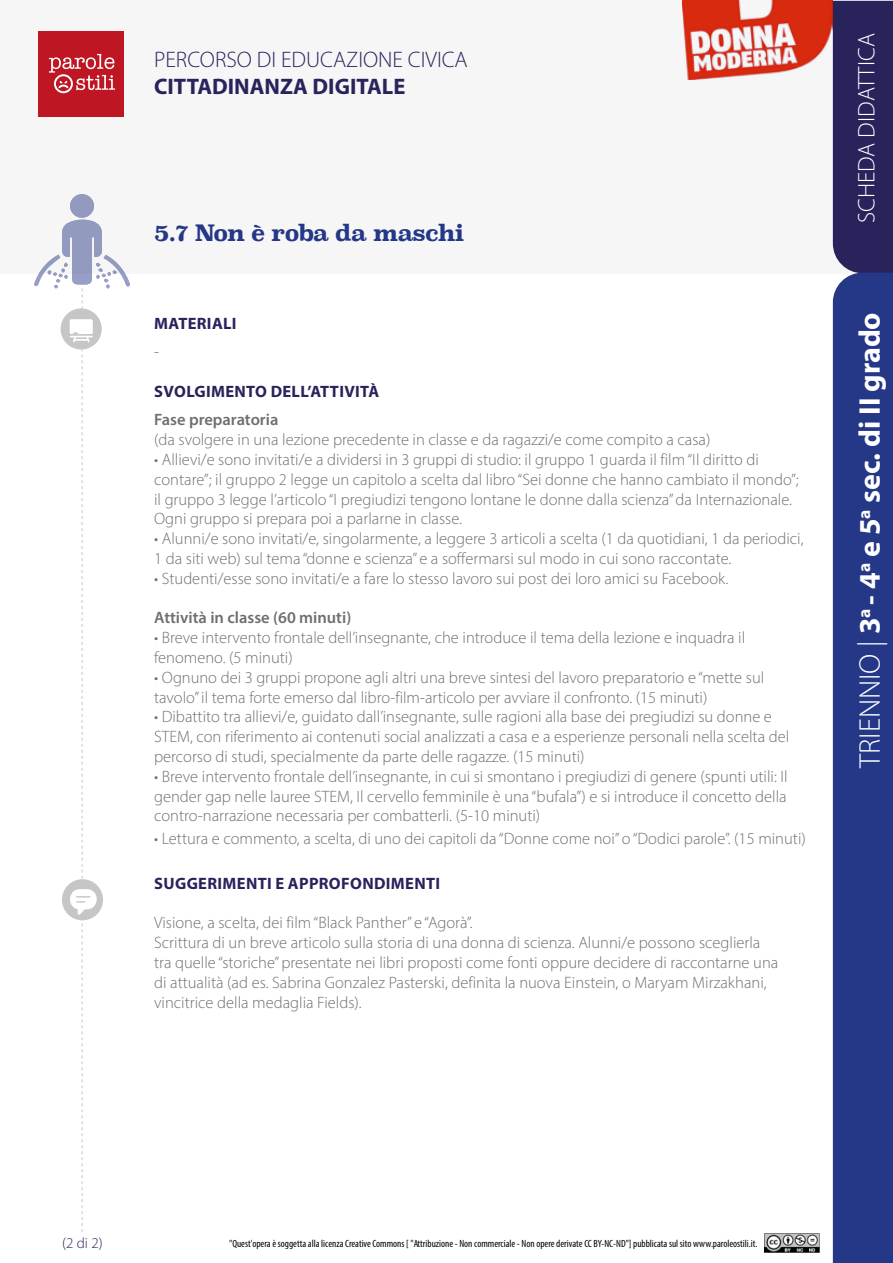
<style>
.page{position:relative;width:893px;height:1263px;background:#fff}
.page>*{position:absolute;margin:0;border:0;box-sizing:border-box;transform-origin:0 0}
.t1{font:700 30px "Myriad Pro";color:#fff}
.t2{font:300 24px "Myriad Pro";color:#fff}
.t3{font:300 22.5px "Myriad Pro";color:#29235c}
.t4{font:700 22.5px "Myriad Pro";color:#29235c}
.t5{font:700 22.5px "Superclarendon";letter-spacing:-.04em;color:#253787}
.t6{font:300 16.5px/19.8px "Myriad Pro";color:#706f6f}
.t7{font:700 16.5px "Myriad Pro";letter-spacing:.02em;color:#29235c}
.t8{font:600 16.5px "Myriad Pro";color:#706f6f}
.t9{font:300 15px "Myriad Pro";color:#29235c}
.t10{font:condensed 10.5px "Myriad Pro";color:#000}
.s1{font-weight:300}
</style>
<div class="page">
<img style="left:765px;top:1233px;width:54px;height:19px">
<div style="left:0;top:0;width:893px;height:273px;background:#f6f6f6"></div>
<div style="left:833px;top:1px;width:60px;height:272px;background:#29235c"></div>
<div style="left:38px;top:31px;width:86px;height:86px;background:#be1622"></div>
<svg style="left:49px;top:54px;width:66px;height:39px"></svg>
<div style="left:833px;top:273px;width:60px;height:990px;background:#253787"></div>
<svg style="left:34px;top:194px;width:96px;height:1038px"></svg>
<img style="left:682px;top:0;width:151px;height:80px">
<h3 class="t3" style="left:154px;top:46px;width:315px">PERCORSO DI EDUCAZIONE CIVICA</h3>
<h3 class="t4" style="left:154px;top:72px;width:253px">CITTADINANZA DIGITALE</h3>
<h3 class="t5" style="left:154px;top:216px;width:312px">5.7 Non è roba da maschi</h3>
<p class="t7" style="left:154px;top:313px;width:84px">MATERIALI</p>
<p class="t6" style="left:154px;top:342px;width:6px">-</p>
<p class="t7" style="left:154px;top:381px;width:226px">SVOLGIMENTO DELL’ATTIVITÀ</p>
<p class="t8" style="left:154px;top:409px;width:126px">Fase preparatoria</p>
<p class="t6" style="left:154px;top:429px;width:558px">(da svolgere in una lezione precedente in classe e da ragazzi/e come compito a casa)</p>
<p class="t6" style="left:154px;top:449px;width:646px">• Allievi/e sono invitati/e a dividersi in 3 gruppi di studio: il gruppo 1 guarda il film “Il diritto di contare”; il gruppo 2 legge un capitolo a scelta dal libro “Sei donne che hanno cambiato il mondo”; il gruppo 3 legge l’articolo “I pregiudizi tengono lontane le donne dalla scienza” da Internazionale.<br>Ogni gruppo si prepara poi a parlarne in classe.</p>
<p class="t6" style="left:154px;top:528px;width:651px">• Alunni/e sono invitati/e, singolarmente, a leggere 3 articoli a scelta (1 da quotidiani, 1 da periodici,<br>1 da siti web) sul tema “donne e scienza” e a soffermarsi sul modo in cui sono raccontate.</p>
<p class="t6" style="left:154px;top:568px;width:576px">• Studenti/esse sono invitati/e a fare lo stesso lavoro sui post dei loro amici su Facebook.</p>
<p class="t8" style="left:154px;top:607px;width:199px">Attività in classe (60 minuti)</p>
<p class="t6" style="left:154px;top:627px;width:593px">• Breve intervento frontale dell’insegnante, che introduce il tema della lezione e inquadra il fenomeno. (5 minuti)</p>
<p class="t6" style="left:154px;top:667px;width:612px">• Ognuno dei 3 gruppi propone agli altri una breve sintesi del lavoro preparatorio e “mette sul tavolo” il tema forte emerso dal libro-film-articolo per avviare il confronto. (15 minuti)</p>
<p class="t6" style="left:154px;top:707px;width:637px">• Dibattito tra allievi/e, guidato dall’insegnante, sulle ragioni alla base dei pregiudizi su donne e<br>STEM, con riferimento ai contenuti social analizzati a casa e a esperienze personali nella scelta del percorso di studi, specialmente da parte delle ragazze. (15 minuti)</p>
<p class="t6" style="left:154px;top:766px;width:635px;text-align:justify">• Breve intervento frontale dell’insegnante, in cui si smontano i pregiudizi di genere (spunti utili: Il gender gap nelle lauree STEM, Il cervello femminile è una “bufala”) e si introduce il concetto della contro-narrazione necessaria per combatterli. (5-10 minuti)</p>
<p class="t6" style="left:154px;top:828px;width:653px">• Lettura e commento, a scelta, di uno dei capitoli da “Donne come noi” o “Dodici parole”. (15 minuti)</p>
<p class="t7" style="left:154px;top:872px;width:287px">SUGGERIMENTI E APPROFONDIMENTI</p>
<p class="t6" style="left:154px;top:913px;width:626px">Visione, a scelta, dei film “Black Panther” e “Agorà”.<br>Scrittura di un breve articolo sulla storia di una donna di scienza. Alunni/e possono sceglierla tra quelle “storiche” presentate nei libri proposti come fonti oppure decidere di raccontarne una di attualità (ad es. Sabrina Gonzalez Pasterski, definita la nuova Einstein, o Maryam Mirzakhani, vincitrice della medaglia Fields).</p>
<h2 class="t2" style="left:852px;top:223px;width:191px;rotate:-90deg">SCHEDA DIDATTICA</h2>
<h1 class="t1" style="left:850px;top:768px;width:457px;rotate:-90deg"><span class="s1">TRIENNIO |</span> 3<sup>a</sup> - 4<sup>a</sup> e 5<sup>a</sup> sec. di II grado</h1>
<p class="t9" style="left:62px;top:1234px;width:42px">(2 di 2)</p>
<p class="t10" style="left:229px;top:1237px;width:530px">"Quest'opera è soggetta alla licenza Creative Commons [ "Attribuzione - Non commerciale - Non opere derivate CC BY-NC-ND"] pubblicata sul sito www.paroleostili.it.</p>
</div>
